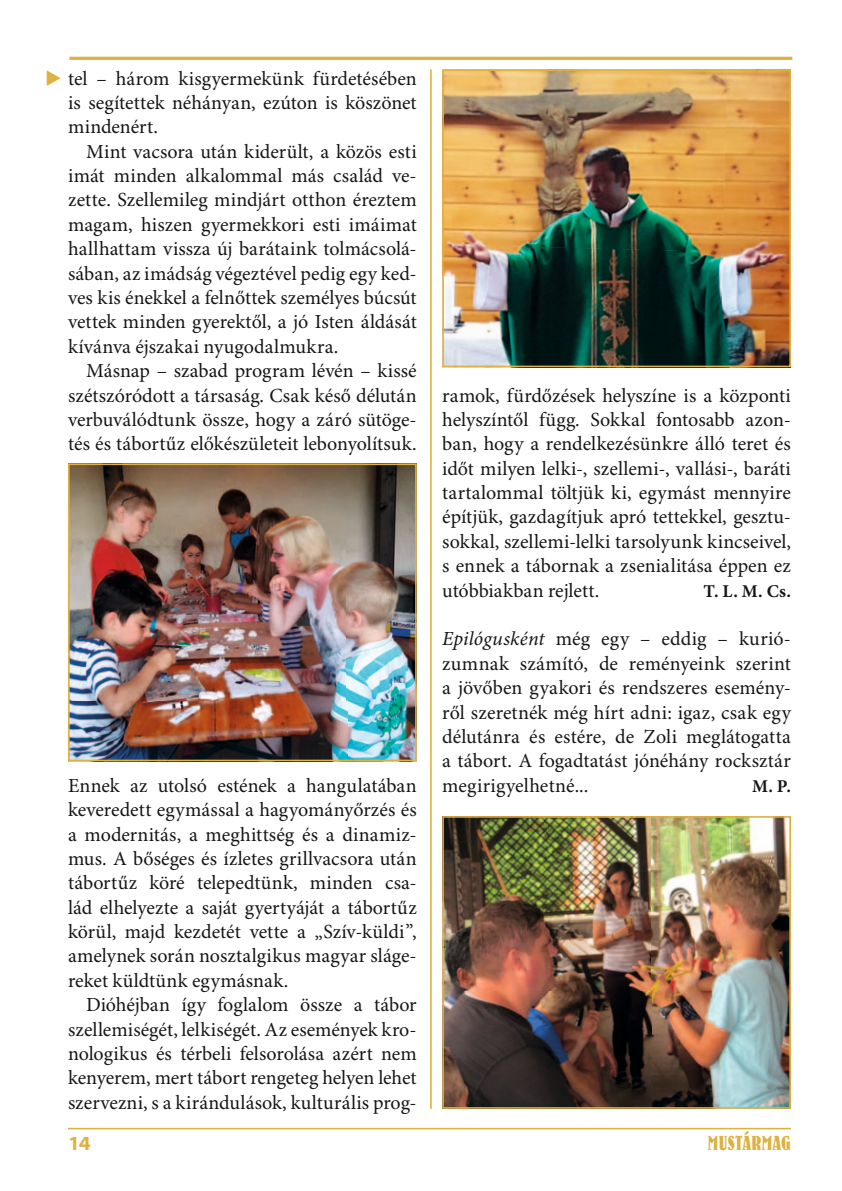
<style>
.page{position:relative;width:842px;height:1191px;background:#fff}
.page>*{position:absolute;margin:0;border:0;box-sizing:border-box;transform-origin:0 0}
.t1{font:20px/24.4px "Minion Pro";letter-spacing:.005em;color:#151616;text-align:justify}
.t2{font:20px "H Bernhard Condensed Bold";letter-spacing:.01em;color:#deb140}
.t3{font:700 semi-expanded 20px "Myriad Pro";color:#deb140}
.t4{font:700 18px "Minion Pro";color:#151616}
.s1{font-family:"European Pi Three";color:#deb140}
.s2{font-style:italic}
</style>
<div class="page">
<hr style="left:68px;top:1127px;width:723px;height:2px;background:#deb140">
<hr style="left:430px;top:69px;width:2px;height:1039px;background:#deb140">
<hr style="left:69px;top:57px;width:723px;height:3px;background:#deb140">
<img style="left:445px;top:72px;width:274px;height:172px">
<img style="left:719px;top:72px;width:69px;height:292px">
<img style="left:445px;top:244px;width:278px;height:120px">
<div style="left:442px;top:69px;width:349px;height:298px;border:2px solid #deb140"></div>
<img style="left:71px;top:466px;width:343px;height:292px">
<div style="left:68px;top:463px;width:349px;height:298px;border:2px solid #deb140"></div>
<img style="left:445px;top:819px;width:343px;height:286px">
<div style="left:442px;top:816px;width:349px;height:292px;border:2px solid #deb140"></div>
<p class="t1" style="left:68px;top:68px;width:350px;text-indent:-23px"><span class="s1">-</span> tel – három kisgyermekünk fürdetésében is segítettek néhányan, ezúton is köszönet mindenért.</p>
<p class="t1" style="left:68px;top:141px;width:350px;text-indent:18px">Mint vacsora után kiderült, a közös esti imát minden alkalommal más család ve&shy;zette. Szellemileg mindjárt otthon éreztem magam, hiszen gyermekkori esti imáimat hallhattam vissza új barátaink tolmácsolá&shy;sában, az imádság végeztével pedig egy ked&shy;ves kis énekkel a felnőttek személyes búcsút vettek minden gyerektől, a jó Isten áldását kívánva éjszakai nyugodalmukra.</p>
<p class="t1" style="left:68px;top:360px;width:350px;text-indent:18px">Másnap – szabad program lévén – kissé szétszóródott a társaság. Csak késő délután verbuválódtunk össze, hogy a záró sütöge&shy;tés és tábortűz előkészületeit lebonyolítsuk.</p>
<p class="t1" style="left:68px;top:775px;width:350px">Ennek az utolsó estének a hangulatában keveredett egymással a hagyományőrzés és a modernitás, a meghittség és a dinamiz&shy;mus. A bőséges és ízletes grillvacsora után tábortűz köré telepedtünk, minden csa&shy;lád elhelyezte a saját gyertyáját a tábortűz körül, majd kezdetét vette a „Szív-küldi”, amelynek során nosztalgikus magyar sláge&shy;reket küldtünk egymásnak.</p>
<p class="t1" style="left:68px;top:994px;width:350px;text-indent:18px">Dióhéjban így foglalom össze a tábor szellemiségét, lelkiségét. Az események kro&shy;nologikus és térbeli felsorolása azért nem kenyerem, mert tábort rengeteg helyen lehet szervezni, s a kirándulások, kulturális prog-</p>
<p class="t1" style="left:442px;top:385px;width:350px">ramok, fürdőzések helyszíne is a központi helyszíntől függ. Sokkal fontosabb azon&shy;ban, hogy a rendelkezésünkre álló teret és időt milyen lelki-, szellemi-, vallási-, baráti tartalommal töltjük ki, egymást mennyire építjük, gazdagítjuk apró tettekkel, gesztu&shy;sokkal, szellemi-lelki tarsolyunk kincseivel, s ennek a tábornak a zsenialitása éppen ez utóbbiakban rejlett.</p>
<p class="t4" style="left:703px;top:583px;width:89px">T. L. M. Cs.</p>
<p class="t1" style="left:442px;top:628px;width:350px"><span class="s2">Epilógusként</span> még egy – eddig – kurió&shy;zumnak számító, de reményeink szerint a jövőben gyakori és rendszeres esemény&shy;ről szeretnék még hírt adni: igaz, csak egy délutánra és estére, de Zoli meglátogatta a tábort. A fogadtatást jónéhány rocksztár megirigyelhetné...</p>
<p class="t4" style="left:752px;top:778px;width:40px">M. P.</p>
<p class="t3" style="left:68px;top:1135px;width:24px">14</p>
<p class="t2" style="left:708px;top:1134px;width:85px">MUSTÁRMAG</p>
</div>
